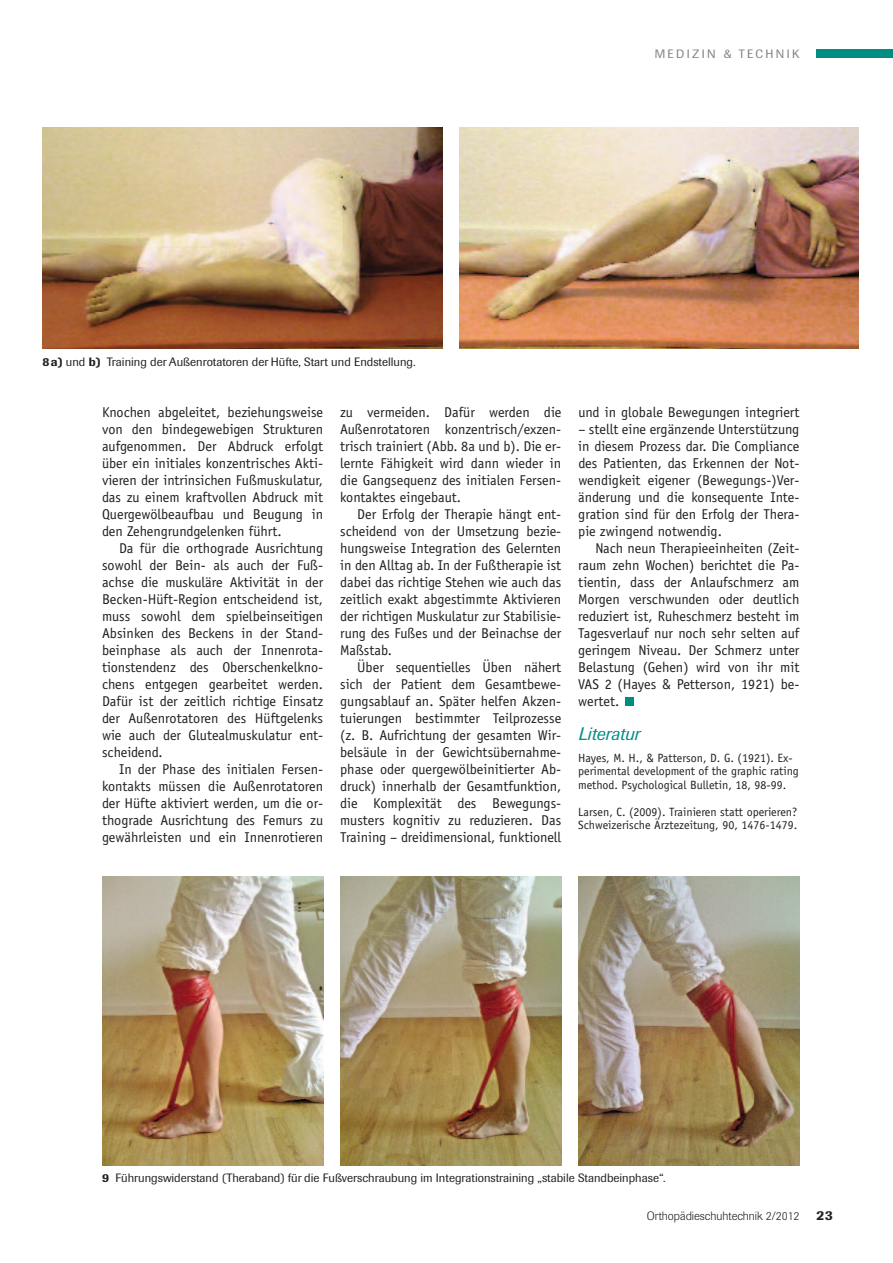
<style>
.page{position:relative;width:893px;height:1263px;background:#fff}
.page>*{position:absolute;margin:0;border:0;box-sizing:border-box;transform-origin:0 0}
.t1{font:italic 18px "Imago";color:#008e84}
.t2{font:14.25px/17px "Officina Sans";color:#231f20;text-align:justify}
.t3{font:500 13.5px "Imago";color:#231f20}
.t4{font:12px/13.5px "Officina Sans";color:#231f20}
.t5{font:12px "Imago BQ";color:#231f20}
.t6{font:300 12px "Imago";color:#231f20}
.t7{font:12px "Imago BQ";letter-spacing:.2em;color:#808285}
.s1{font-family:"Imago";font-weight:500}
</style>
<div class="page">
<div style="left:625px;top:697px;width:8px;height:9px;background:#008e84"></div>
<div style="left:816px;top:50px;width:77px;height:8px;background:#008e84"></div>
<img style="left:43px;top:128px;width:399px;height:221px">
<img style="left:459px;top:128px;width:400px;height:221px">
<img style="left:102px;top:876px;width:221px;height:289px">
<img style="left:340px;top:876px;width:221px;height:289px">
<img style="left:578px;top:876px;width:221px;height:289px">
<p class="t7" style="left:655px;top:50px;width:146px">MEDIZIN &amp; TECHNIK</p>
<p class="t5" style="left:43px;top:357px;width:375px"><span class="s1">8a)</span> und <span class="s1">b)</span> Training der Außenrotatoren der Hüfte, Start und Endstellung.</p>
<p class="t2" style="left:102px;top:405px;width:223px">Knochen abgeleitet, beziehungsweise von den bindegewebigen Strukturen aufgenommen. Der Abdruck erfolgt über ein initiales konzentrisches Akti&shy;vieren der intrinsichen Fußmuskulatur, das zu einem kraftvollen Abdruck mit Quergewölbeaufbau und Beugung in den Zehengrundgelenken führt.</p>
<p class="t2" style="left:102px;top:541px;width:223px;text-indent:17px">Da für die orthograde Ausrichtung sowohl der Bein- als auch der Fuß&shy;achse die muskuläre Aktivität in der Becken-Hüft-Region entscheidend ist, muss sowohl dem spielbeinseitigen Absinken des Beckens in der Stand&shy;beinphase als auch der Innenrota&shy;tionstendenz des Oberschenkelkno&shy;chens entgegen gearbeitet werden.<br>Dafür ist der zeitlich richtige Einsatz der Außenrotatoren des Hüftgelenks wie auch der Glutealmuskulatur ent&shy;scheidend.</p>
<p class="t2" style="left:102px;top:762px;width:223px;text-indent:17px">In der Phase des initialen Fersen&shy;kontakts müssen die Außenrotatoren der Hüfte aktiviert werden, um die or&shy;thograde Ausrichtung des Femurs zu gewährleisten und ein Innenrotieren</p>
<p class="t2" style="left:340px;top:405px;width:223px">zu vermeiden. Dafür werden die Außenrotatoren konzentrisch/exzen&shy;trisch trainiert (Abb. 8a und b). Die er&shy;lernte Fähigkeit wird dann wieder in die Gangsequenz des initialen Fersen&shy;kontaktes eingebaut.</p>
<p class="t2" style="left:340px;top:507px;width:223px;text-indent:17px">Der Erfolg der Therapie hängt ent&shy;scheidend von der Umsetzung bezie&shy;hungsweise Integration des Gelernten in den Alltag ab. In der Fußtherapie ist dabei das richtige Stehen wie auch das zeitlich exakt abgestimmte Aktivieren der richtigen Muskulatur zur Stabilisie&shy;rung des Fußes und der Beinachse der Maßstab.</p>
<p class="t2" style="left:340px;top:660px;width:223px;text-indent:17px">Über sequentielles Üben nähert sich der Patient dem Gesamtbewe&shy;gungsablauf an. Später helfen Akzen&shy;tuierungen bestimmter Teilprozesse (z. B. Aufrichtung der gesamten Wir&shy;belsäule in der Gewichtsübernahme&shy;phase oder quergewölbeinitierter Ab&shy;druck) innerhalb der Gesamtfunktion, die Komplexität des Bewegungs&shy;musters kognitiv zu reduzieren. Das Training – dreidimensional, funktionell</p>
<p class="t2" style="left:578px;top:405px;width:223px">und in globale Bewegungen integriert</p>
<p class="t2" style="left:578px;top:422px;width:223px">– stellt eine ergänzende Unterstützung in diesem Prozess dar. Die Compliance des Patienten, das Erkennen der Not&shy;wendigkeit eigener (Bewegungs-)Ver&shy;änderung und die konsequente Inte&shy;gration sind für den Erfolg der Thera&shy;pie zwingend notwendig.</p>
<p class="t2" style="left:578px;top:541px;width:223px;text-indent:17px">Nach neun Therapieeinheiten (Zeit&shy;raum zehn Wochen) berichtet die Pa&shy;tientin, dass der Anlaufschmerz am Morgen verschwunden oder deutlich reduziert ist, Ruheschmerz besteht im Tagesverlauf nur noch sehr selten auf geringem Niveau. Der Schmerz unter Belastung (Gehen) wird von ihr mit VAS 2 (Hayes &amp; Petterson, 1921) be&shy;wertet.</p>
<p class="t1" style="left:578px;top:727px;width:63px">Literatur</p>
<p class="t4" style="left:578px;top:752px;width:222px">Hayes, M. H., &amp; Patterson, D. G. (1921). Ex&shy;perimental development of the graphic rating method. Psychological Bulletin, 18, 98-99.</p>
<p class="t4" style="left:578px;top:806px;width:220px">Larsen, C. (2009). Trainieren statt operieren?<br>Schweizerische Ärztezeitung, 90, 1476-1479.</p>
<p class="t5" style="left:102px;top:1174px;width:565px"><span class="s1">9</span> Führungswiderstand (Theraband) für die Fußverschraubung im Integrationstraining „stabile Standbeinphase“.</p>
<p class="t6" style="left:647px;top:1212px;width:154px">Orthopädieschuhtechnik 2/2012</p>
<p class="t3" style="left:816px;top:1211px;width:18px">23</p>
</div>
